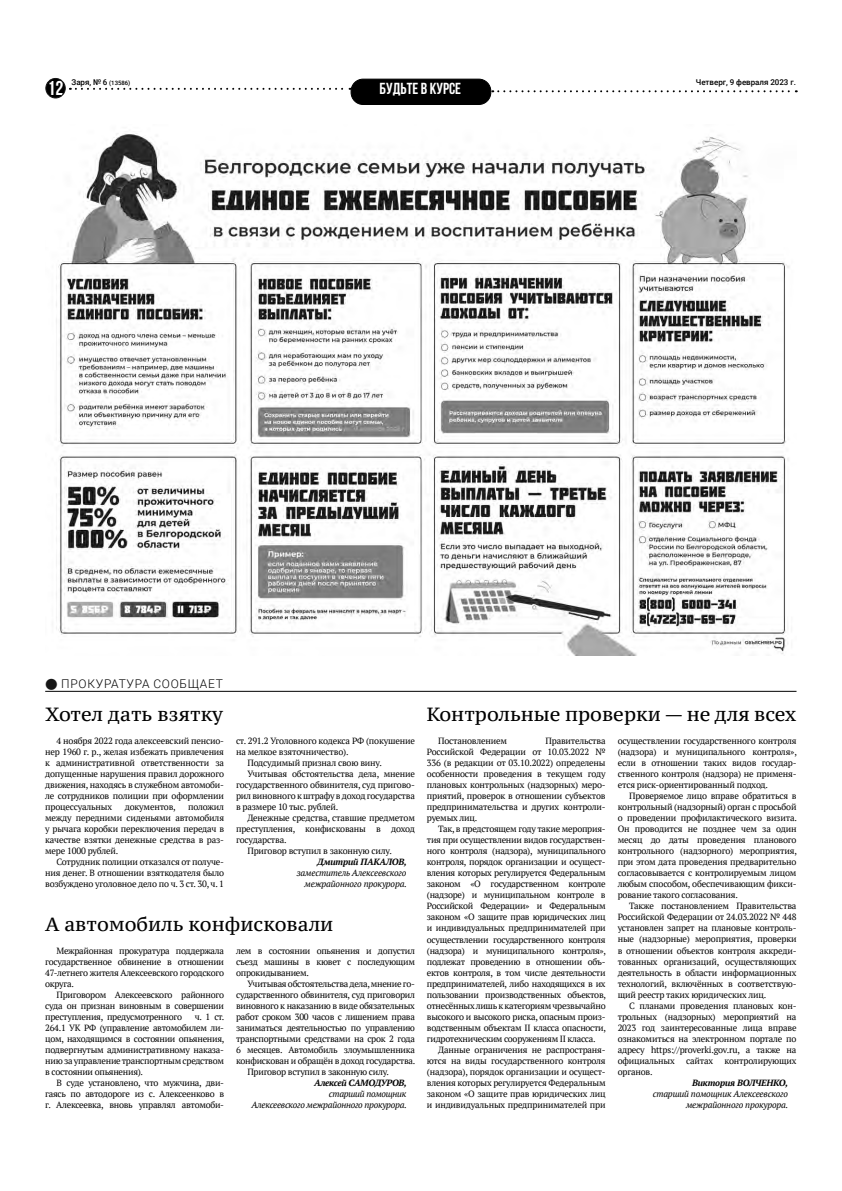
<style>
.page{position:relative;width:842px;height:1191px;background:#fff}
.page>*{position:absolute;margin:0;border:0;box-sizing:border-box;transform-origin:0 0}
.t1{font:700 20px "Bebas Neue";color:#fff}
.t2{font:19px "PT Serif Caption";color:#000}
.t3{font:700 16px "Bebas Neue";color:#fff}
.t4{font:300 12px "Roboto";letter-spacing:.06em;color:#000}
.t5{font:9px/11.1px "PT Serif";letter-spacing:-.03em;color:#000;text-align:justify}
.t6{font:italic 9px/11.1px "PT Serif";letter-spacing:-.02em;color:#000;text-align:right}
.t7{font:italic 700 9px "PT Serif";letter-spacing:-.02em;color:#000}
.t8{font:500 8px "Roboto";letter-spacing:-.005em;color:#000}
.s1{font-size:6px}
.s2{color:#161616}
</style>
<div class="page">
<svg style="left:70px;top:88px;width:281px;height:2px"></svg>
<svg style="left:492px;top:90px;width:305px;height:2px"></svg>
<div style="left:46px;top:78px;width:19px;height:20px;background:#000;border-radius:50%"></div>
<div style="left:45px;top:78px;width:21px;height:20px;border:1px solid #161616;border-radius:50%"></div>
<div style="left:351px;top:79px;width:140px;height:25px;background:#000;border-radius:12px"></div>
<div style="left:351px;top:79px;width:140px;height:26px;border:1px solid #000;border-radius:12px"></div>
<hr style="left:45px;top:691px;width:752px;height:1px;background:#000">
<img style="left:56px;top:133px;width:734px;height:522px">
<h1 class="t1" style="left:47px;top:76px;width:17px">12</h1>
<p class="t8" style="left:72px;top:77px;width:60px">Заря, № 6 <span class="s1">(13586)</span></p>
<p class="t8" style="left:696px;top:77px;width:102px">Четверг, 9 февраля 2023 г.</p>
<h3 class="t3" style="left:380px;top:80px;width:83px">будьте в курсе</h3>
<h3 class="t4" style="left:45px;top:677px;width:179px"><span class="s2">●</span> ПРОКУРАТУРА СООБЩАЕТ</h3>
<h2 class="t2" style="left:45px;top:702px;width:179px">Хотел дать взятку</h2>
<p class="t5" style="left:45px;top:735px;width:180px;text-indent:11px">4 ноября 2022 года алексеевский пенсио&shy;нер 1960 г. р., желая избежать привлечения к административной ответственности за допущенные нарушения правил дорожного движения, находясь в служебном автомоби&shy;ле сотрудников полиции при оформлении процессуальных</p>
<p class="t5" style="left:45px;top:801px;width:180px;text-indent:143px">положил между передними сиденьями автомобиля у рычага коробки переключения передач в качестве взятки денежные средства в раз&shy;мере 1000 рублей.</p>
<p class="t5" style="left:45px;top:856px;width:180px;text-indent:11px">Сотрудник полиции отказался от получе&shy;ния денег. В отношении взяткодателя было возбуждено уголовное дело по ч. 3 ст. 30, ч. 1</p>
<p class="t5" style="left:125px;top:801px;width:53px">документов,</p>
<p class="t5" style="left:236px;top:735px;width:180px">ст. 291.2 Уголовного кодекса РФ (покушение</p>
<p class="t5" style="left:236px;top:746px;width:114px">на мелкое взяточничество).</p>
<p class="t5" style="left:247px;top:757px;width:136px">Подсудимый признал свою вину.</p>
<p class="t5" style="left:247px;top:768px;width:169px">Учитывая обстоятельства дела, мнение</p>
<p class="t5" style="left:236px;top:779px;width:180px">государственного обвинителя, суд пригово-</p>
<p class="t5" style="left:236px;top:790px;width:180px">рилвиновногок штрафу вдоход государства</p>
<p class="t5" style="left:236px;top:801px;width:104px">в размере 10 тыс. рублей.</p>
<p class="t5" style="left:247px;top:812px;width:169px">Денежные средства, ставшие предметом</p>
<p class="t5" style="left:236px;top:823px;width:180px">преступления, конфискованы в доход</p>
<p class="t5" style="left:236px;top:834px;width:52px">государства.</p>
<p class="t5" style="left:247px;top:845px;width:146px">Приговор вступил в законную силу.</p>
<p class="t7" style="left:317px;top:856px;width:91px">Дмитрий ПАКАЛОВ,</p>
<p class="t6" style="left:297px;top:867px;width:111px">заместитель Алексеевского межрайонного прокурора.</p>
<h2 class="t2" style="left:45px;top:912px;width:290px">А автомобиль конфисковали</h2>
<p class="t5" style="left:45px;top:945px;width:180px;text-indent:11px">Межрайонная прокуратура поддержала государственное обвинение в отношении 47-летнего жителя Алексеевского городского округа.</p>
<p class="t5" style="left:45px;top:989px;width:180px;text-indent:11px">Приговором Алексеевского районного суда он признан виновным в совершении преступления, предусмотренного</p>
<p class="t5" style="left:45px;top:1011px;width:181px;text-indent:150px">ч. 1 ст.<br>264.1 УК РФ (управление автомобилем ли&shy;цом, находящимся в состоянии опьянения, подвергнутым административному наказа&shy;нию за управлениетранспортным средством в состоянии опьянения).</p>
<p class="t5" style="left:45px;top:1077px;width:180px;text-indent:11px">В суде установлено, что мужчина, дви&shy;гаясь по автодороге из с. Алексеенково в г. Алексеевка, вновь управлял автомоби-</p>
<p class="t5" style="left:236px;top:945px;width:180px">лем в состоянии опьянения и допустил съезд машины в кювет с последующим опрокидыванием.</p>
<p class="t5" style="left:247px;top:978px;width:169px">Учитывая обстоятельствадела, мнение го-</p>
<p class="t5" style="left:236px;top:989px;width:180px">сударственного обвинителя, суд приговорил</p>
<p class="t5" style="left:236px;top:1000px;width:180px">виновного к наказанию в виде обязательных</p>
<p class="t5" style="left:236px;top:1011px;width:180px">работ сроком 300 часов с лишением права</p>
<p class="t5" style="left:236px;top:1022px;width:180px">заниматься деятельностью по управлению</p>
<p class="t5" style="left:236px;top:1033px;width:180px">транспортными средствами на срок 2 года</p>
<p class="t5" style="left:236px;top:1044px;width:180px">6 месяцев. Автомобиль злоумышленника</p>
<p class="t5" style="left:236px;top:1055px;width:181px">конфискован и обращён в доход государства.</p>
<p class="t5" style="left:247px;top:1066px;width:143px">Приговор вступил в законную силу.</p>
<p class="t7" style="left:314px;top:1077px;width:94px">Алексей САМОДУРОВ,</p>
<p class="t6" style="left:251px;top:1088px;width:157px">старший помощник<br>Алексеевского межрайонного прокурора.</p>
<h2 class="t2" style="left:427px;top:702px;width:371px">Контрольные проверки — не для всех</h2>
<p class="t5" style="left:438px;top:735px;width:70px">Постановлением</p>
<p class="t5" style="left:427px;top:735px;width:180px;text-indent:119px">Правительства Российской Федерации от 10.03.2022 № 336 (в редакции от 03.10.2022) определены особенности проведения в текущем году плановых контрольных (надзорных) меро&shy;приятий, проверок в отношении субъектов предпринимательства и других контроли&shy;руемых лиц.</p>
<p class="t5" style="left:427px;top:823px;width:181px;text-indent:11px">Так, в предстоящем году такие мероприя&shy;тия при осуществлении видов государствен&shy;ного контроля (надзора), муниципального контроля, порядок организации и осущест&shy;вления которых регулируется Федеральным законом «О государственном контроле (надзоре) и муниципальном контроле в Российской Федерации» и Федеральным законом «О защите прав юридических лиц и индивидуальных предпринимателей при осуществлении государственного контроля (надзора) и муниципального контроля», подлежат проведению в отношении объ&shy;ектов контроля, в том числе деятельности предпринимателей, либо находящихся в их пользовании производственных объектов, отнесённыхлишьк категориям чрезвычайно высокого и высокого риска, опасным произ&shy;водственным объектам II класса опасности, гидротехническим сооружениям II класса.</p>
<p class="t5" style="left:427px;top:1044px;width:180px;text-indent:11px">Данные ограничения не распространя&shy;ются на виды государственного контроля (надзора), порядок организации и осущест&shy;вления которых регулируется Федеральным законом «О защите прав юридических лиц и индивидуальных предпринимателей при</p>
<p class="t5" style="left:618px;top:735px;width:181px">осуществлении государственного контроля (надзора) и муниципального контроля», если в отношении таких видов государ&shy;ственного контроля (надзора) не применя&shy;ется риск-ориентированный подход.</p>
<p class="t5" style="left:618px;top:790px;width:181px;text-indent:11px">Проверяемое лицо вправе обратиться в контрольный (надзорный) орган с просьбой о проведении профилактического визита.<br>Он проводится не позднее чем за один месяц до даты проведения планового контрольного (надзорного) мероприятия, при этом дата проведения предварительно согласовывается с контролируемым лицом любым способом, обеспечивающим фикси&shy;рование такого согласования.</p>
<p class="t5" style="left:618px;top:900px;width:180px;text-indent:11px">Также постановлением Правительства Российской Федерации от 24.03.2022 № 448 установлен запрет на плановые контроль&shy;ные (надзорные) мероприятия, проверки в отношении объектов контроля аккреди&shy;тованных организаций, осуществляющих деятельность в области информационных технологий, включённых в соответствую&shy;щий реестр таких юридических лиц.</p>
<p class="t5" style="left:618px;top:1000px;width:180px;text-indent:11px">С планами проведения плановых кон&shy;трольных (надзорных) мероприятий на 2023 год заинтересованные лица вправе ознакомиться на электронном портале по адресу https://proverki.gov.ru, а также на официальных</p>
<p class="t5" style="left:686px;top:1055px;width:29px">сайтах</p>
<p class="t5" style="left:725px;top:1055px;width:73px">контролирующих</p>
<p class="t5" style="left:618px;top:1066px;width:36px">органов.</p>
<p class="t7" style="left:692px;top:1077px;width:98px">Виктория ВОЛЧЕНКО,</p>
<p class="t6" style="left:653px;top:1088px;width:137px">старший помощник Алексеевского межрайонного прокурора.</p>
</div>
